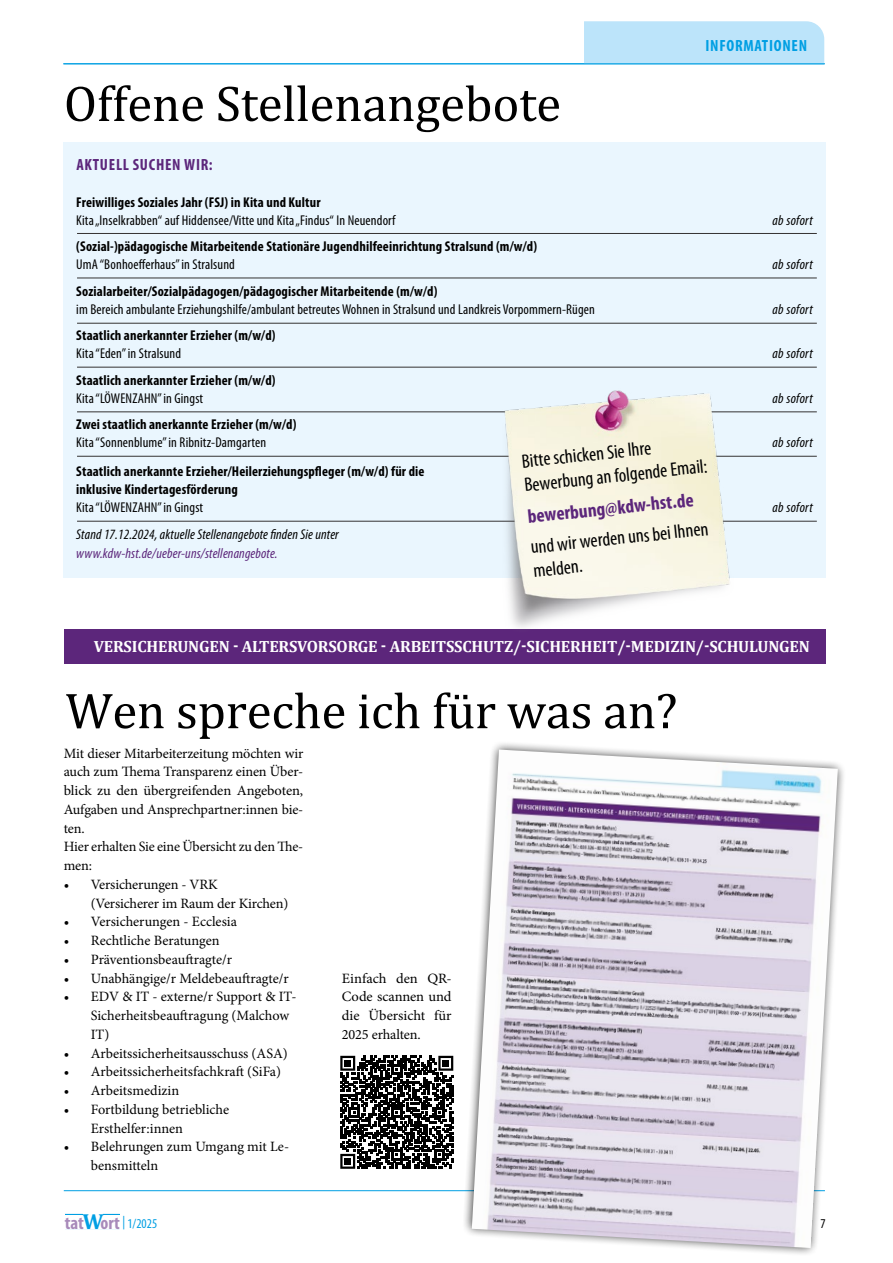
<style>
.page{position:relative;width:893px;height:1263px;background:#fff}
.page>*{position:absolute;margin:0;border:0;box-sizing:border-box;transform-origin:0 0}
.t1{font:51px "Cambria";letter-spacing:-.005em;color:#000}
.t2{font:condensed 19.5px/24px "Myriad Pro";color:#000}
.t3{font:700 condensed 19.5px "Myriad Pro";color:#5c267b}
.t4{font:700 16.35px "Cambria";letter-spacing:-.01em;color:#fff}
.t5{font:700 condensed 16.35px "Myriad Pro";letter-spacing:.045em;color:#5c267b}
.t6{font:700 condensed 16.35px "Myriad Pro";letter-spacing:.045em;color:#009fe3}
.t7{font:14.25px/18.8px "Minion Pro";letter-spacing:-.005em;color:#000}
.t8{font:700 condensed 14.25px/18px "Myriad Pro";letter-spacing:.01em;color:#000}
.t9{font:condensed 14.25px "Myriad Pro";letter-spacing:.01em;color:#000}
.t10{font:italic condensed 14.25px "Myriad Pro";letter-spacing:.015em;color:#000}
.t11{font:italic condensed 14.25px "Myriad Pro";letter-spacing:.01em;color:#5c267b}
.t12{font:condensed 13.5px "Myriad Pro";color:#009fe3}
.t13{font:condensed 13.5px "Myriad Pro";color:#000}
.s1{font-weight:700;font-size:18.45px;color:#a88aba}
.s2{font-family:"Cambria";font-weight:700;font-stretch:normal;font-size:21.9px}
</style>
<div class="page">
<hr style="left:63px;top:63px;width:761px;height:1px;background:#009fe3">
<div style="left:584px;top:21px;width:240px;height:42px;background:#bce4fa"></div>
<svg style="left:340px;top:1056px;width:113px;height:113px"></svg>
<hr style="left:64px;top:1190px;width:761px;height:1px;background:#009fe3">
<hr style="left:64px;top:63px;width:761px;height:1px;background:#009fe3">
<svg style="left:65px;top:1214px;width:18px;height:1px"></svg>
<svg style="left:103px;top:1214px;width:17px;height:1px"></svg>
<div style="left:64px;top:142px;width:762px;height:435px;background:#eaf6fe"></div>
<hr style="left:77px;top:233px;width:740px;height:1px;background:#343232">
<hr style="left:77px;top:278px;width:740px;height:1px;background:#343232">
<hr style="left:77px;top:367px;width:740px;height:1px;background:#343232">
<hr style="left:77px;top:411px;width:740px;height:1px;background:#343232">
<div style="left:64px;top:630px;width:761px;height:34px;background:#5c267b"></div>
<svg style="left:461px;top:743px;width:383px;height:511px"></svg>
<img style="left:472px;top:749px;width:366px;height:499px">
<hr style="left:77px;top:323px;width:740px;height:1px;background:#343232">
<hr style="left:77px;top:456px;width:740px;height:1px;background:#343232">
<hr style="left:77px;top:521px;width:740px;height:1px;background:#343232">
<img style="left:502px;top:390px;width:234px;height:240px">
<h1 class="t1" style="left:64px;top:74px;width:499px">Offene Stellenangebote</h1>
<p class="t6" style="left:705px;top:35px;width:103px">INFORMATIONEN</p>
<p class="t5" style="left:76px;top:154px;width:138px">AKTUELL SUCHEN WIR:</p>
<p class="t8" style="left:76px;top:193px;width:246px">Freiwilliges Soziales Jahr (FSJ) in Kita und Kultur</p>
<p class="t9" style="left:76px;top:211px;width:321px">Kita „Inselkrabben“ auf Hiddensee/Vitte und Kita „Findus“ In Neuendorf</p>
<p class="t10" style="left:773px;top:211px;width:42px">ab sofort</p>
<p class="t8" style="left:76px;top:237px;width:462px">(Sozial-)pädagogische Mitarbeitende Stationäre Jugendhilfeeinrichtung Stralsund (m/w/d)</p>
<p class="t9" style="left:76px;top:256px;width:160px">UmA “Bonhoefferhaus” in Stralsund</p>
<p class="t10" style="left:773px;top:256px;width:42px">ab sofort</p>
<p class="t8" style="left:76px;top:282px;width:363px">Sozialarbeiter/Sozialpädagogen/pädagogischer Mitarbeitende (m/w/d)</p>
<p class="t9" style="left:76px;top:300px;width:520px">im Bereich ambulante Erziehungshilfe/ambulant betreutes Wohnen in Stralsund und Landkreis Vorpommern-Rügen</p>
<p class="t10" style="left:773px;top:300px;width:42px">ab sofort</p>
<p class="t8" style="left:76px;top:326px;width:201px">Staatlich anerkannter Erzieher (m/w/d)</p>
<p class="t9" style="left:76px;top:345px;width:106px">Kita “Eden” in Stralsund</p>
<p class="t10" style="left:773px;top:345px;width:42px">ab sofort</p>
<p class="t8" style="left:76px;top:371px;width:201px">Staatlich anerkannter Erzieher (m/w/d)</p>
<p class="t9" style="left:76px;top:389px;width:128px">Kita “LÖWENZAHN” in Gingst</p>
<p class="t10" style="left:773px;top:389px;width:42px">ab sofort</p>
<p class="t8" style="left:76px;top:415px;width:222px">Zwei staatlich anerkannte Erzieher (m/w/d)</p>
<p class="t9" style="left:76px;top:434px;width:191px">Kita “Sonnenblume” in Ribnitz-Damgarten</p>
<p class="t10" style="left:773px;top:434px;width:42px">ab sofort</p>
<p class="t8" style="left:76px;top:462px;width:350px">Staatlich anerkannte Erzieher/Heilerziehungspfleger (m/w/d) für die inklusive Kindertagesförderung</p>
<p class="t9" style="left:76px;top:498px;width:128px">Kita “LÖWENZAHN” in Gingst</p>
<p class="t10" style="left:773px;top:498px;width:42px">ab sofort</p>
<p class="t10" style="left:76px;top:526px;width:264px">Stand 17.12.2024, aktuelle Stellenangebote finden Sie unter</p>
<p class="t11" style="left:76px;top:545px;width:203px">www.kdw-hst.de/ueber-uns/stellenangebote.</p>
<h2 class="t2" style="left:521px;top:449px;width:185px;rotate:-6deg">Bitte schicken Sie Ihre<br>Bewerbung an folgende Email:</h2>
<h2 class="t3" style="left:526px;top:505px;width:168px;rotate:-6deg">bewerbung@kdw-hst.de</h2>
<h2 class="t2" style="left:530px;top:535px;width:180px;rotate:-6deg">und wir werden uns bei Ihnen melden.</h2>
<p class="t4" style="left:94px;top:634px;width:718px">VERSICHERUNGEN - ALTERSVORSORGE - ARBEITSSCHUTZ/-SICHERHEIT/-MEDIZIN/-SCHULUNGEN</p>
<h1 class="t1" style="left:66px;top:681px;width:613px">Wen spreche ich für was an?</h1>
<p class="t7" style="left:64px;top:744px;width:241px">Mit dieser Mitarbeiterzeitung möchten wir auch zum Thema Transparenz einen Über&shy;blick zu den übergreifenden Angeboten,<br>Aufgaben und Ansprechpartner:innen bie&shy;ten.<br>Hier erhalten Sie eine Übersicht zu den The&shy;men:</p>
<p class="t7" style="left:91px;top:875px;width:199px;text-indent:-27px">• Versicherungen - VRK (Versicherer im Raum der Kirchen)</p>
<p class="t7" style="left:64px;top:912px;width:175px">• Versicherungen - Ecclesia</p>
<p class="t7" style="left:64px;top:931px;width:157px">• Rechtliche Beratungen</p>
<p class="t7" style="left:64px;top:950px;width:170px">• Präventionsbeauftragte/r</p>
<p class="t7" style="left:64px;top:969px;width:227px">• Unabhängige/r Meldebeauftragte/r</p>
<p class="t7" style="left:91px;top:987px;width:207px;text-indent:-27px">• EDV &amp; IT - externe/r Support &amp; IT-<br>Sicherheitsbeauftragung (Malchow<br>IT)</p>
<p class="t7" style="left:64px;top:1044px;width:226px">• Arbeitssicherheitsausschuss (ASA)</p>
<p class="t7" style="left:64px;top:1062px;width:219px">• Arbeitssicherheitsfachkraft (SiFa)</p>
<p class="t7" style="left:64px;top:1081px;width:117px">• Arbeitsmedizin</p>
<p class="t7" style="left:91px;top:1100px;width:140px;text-indent:-27px">• Fortbildung betriebliche<br>Ersthelfer:innen</p>
<p class="t7" style="left:91px;top:1137px;width:200px;text-indent:-27px">• Belehrungen zum Umgang mit Le&shy;bensmitteln</p>
<p class="t7" style="left:342px;top:969px;width:111px;text-align:justify">Einfach den QR-Code scannen und die Übersicht für 2025 erhalten.</p>
<p class="t12" style="left:65px;top:1215px;width:94px"><span class="s1">tat</span> <span class="s2">W</span><span class="s1">ort</span> | 1/2025</p>
<p class="t13" style="left:821px;top:1215px;width:7px">7</p>
</div>
